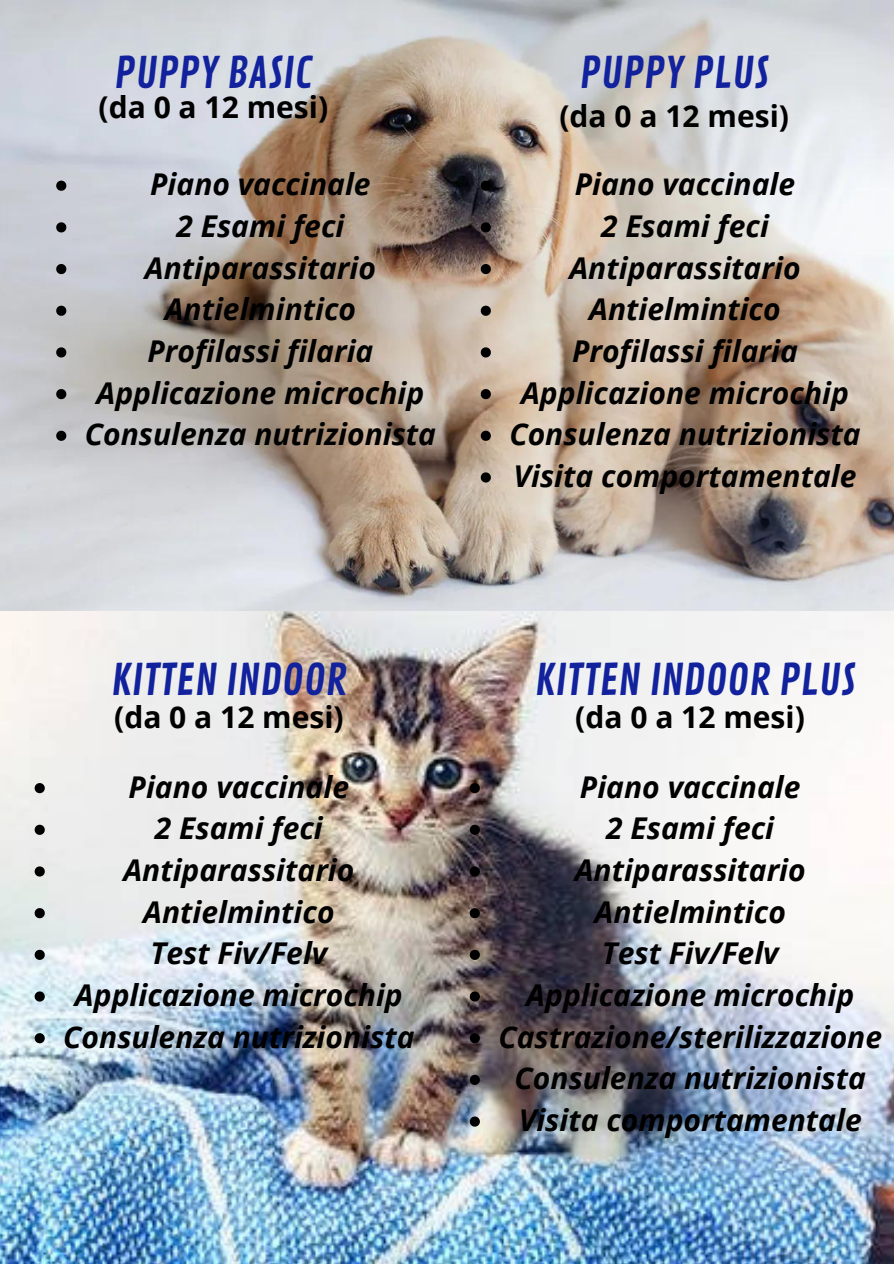
<style>
.page{position:relative;width:894px;height:1264px;background:#fff}
.page>*{position:absolute;margin:0;border:0;box-sizing:border-box;transform-origin:0 0}
.t1{font:42.45px "Contrail One";color:#12229d}
.t2{font:italic 700 30px "Open Sans";color:#000}
.t3{font:700 30px "Open Sans";color:#000}
</style>
<div class="page">
<img style="left:0;top:0;width:893px;height:1263px">
<svg style="left:56px;top:181px;width:10px;height:10px"></svg>
<svg style="left:56px;top:222px;width:10px;height:10px"></svg>
<svg style="left:56px;top:264px;width:10px;height:10px"></svg>
<svg style="left:56px;top:306px;width:10px;height:10px"></svg>
<svg style="left:56px;top:347px;width:10px;height:10px"></svg>
<svg style="left:56px;top:389px;width:10px;height:10px"></svg>
<svg style="left:56px;top:431px;width:10px;height:10px"></svg>
<svg style="left:480px;top:181px;width:10px;height:10px"></svg>
<svg style="left:480px;top:222px;width:10px;height:10px"></svg>
<svg style="left:480px;top:264px;width:10px;height:10px"></svg>
<svg style="left:480px;top:306px;width:10px;height:10px"></svg>
<svg style="left:480px;top:347px;width:10px;height:10px"></svg>
<svg style="left:480px;top:389px;width:10px;height:10px"></svg>
<svg style="left:480px;top:431px;width:10px;height:10px"></svg>
<svg style="left:480px;top:472px;width:10px;height:10px"></svg>
<svg style="left:35px;top:783px;width:10px;height:10px"></svg>
<svg style="left:35px;top:824px;width:10px;height:10px"></svg>
<svg style="left:35px;top:866px;width:10px;height:10px"></svg>
<svg style="left:35px;top:908px;width:10px;height:10px"></svg>
<svg style="left:35px;top:949px;width:10px;height:10px"></svg>
<svg style="left:35px;top:991px;width:10px;height:10px"></svg>
<svg style="left:35px;top:1033px;width:10px;height:10px"></svg>
<svg style="left:469px;top:783px;width:10px;height:10px"></svg>
<svg style="left:469px;top:824px;width:10px;height:10px"></svg>
<svg style="left:469px;top:866px;width:10px;height:10px"></svg>
<svg style="left:469px;top:908px;width:10px;height:10px"></svg>
<svg style="left:469px;top:949px;width:10px;height:10px"></svg>
<svg style="left:469px;top:991px;width:10px;height:10px"></svg>
<svg style="left:469px;top:1033px;width:10px;height:10px"></svg>
<svg style="left:469px;top:1074px;width:10px;height:10px"></svg>
<svg style="left:469px;top:1116px;width:10px;height:10px"></svg>
<p class="t1" style="left:114px;top:48px;width:200px">PUPPY BASIC</p>
<p class="t3" style="left:98px;top:86px;width:231px">(da 0 a 12 mesi)</p>
<p class="t2" style="left:150px;top:163px;width:222px">Piano vaccinale</p>
<p class="t2" style="left:176px;top:205px;width:169px">2 Esami feci</p>
<p class="t2" style="left:145px;top:246px;width:232px">Antiparassitario</p>
<p class="t2" style="left:165px;top:288px;width:193px">Antielmintico</p>
<p class="t2" style="left:147px;top:330px;width:227px">Profilassi filaria</p>
<p class="t2" style="left:96px;top:371px;width:329px">Applicazione microchip</p>
<p class="t2" style="left:85px;top:413px;width:353px">Consulenza nutrizionista</p>
<p class="t1" style="left:579px;top:48px;width:191px">PUPPY PLUS</p>
<p class="t3" style="left:559px;top:95px;width:231px">(da 0 a 12 mesi)</p>
<p class="t2" style="left:574px;top:163px;width:222px">Piano vaccinale</p>
<p class="t2" style="left:601px;top:205px;width:169px">2 Esami feci</p>
<p class="t2" style="left:569px;top:246px;width:232px">Antiparassitario</p>
<p class="t2" style="left:589px;top:288px;width:193px">Antielmintico</p>
<p class="t2" style="left:572px;top:330px;width:227px">Profilassi filaria</p>
<p class="t2" style="left:521px;top:371px;width:329px">Applicazione microchip</p>
<p class="t2" style="left:509px;top:413px;width:353px">Consulenza nutrizionista</p>
<p class="t2" style="left:513px;top:455px;width:344px">Visita comportamentale</p>
<p class="t1" style="left:111px;top:655px;width:237px">KITTEN INDOOR</p>
<p class="t3" style="left:114px;top:695px;width:231px">(da 0 a 12 mesi)</p>
<p class="t2" style="left:129px;top:765px;width:222px">Piano vaccinale</p>
<p class="t2" style="left:155px;top:807px;width:169px">2 Esami feci</p>
<p class="t2" style="left:123px;top:849px;width:232px">Antiparassitario</p>
<p class="t2" style="left:143px;top:890px;width:193px">Antielmintico</p>
<p class="t2" style="left:150px;top:932px;width:178px">Test Fiv/Felv</p>
<p class="t2" style="left:75px;top:974px;width:329px">Applicazione microchip</p>
<p class="t2" style="left:63px;top:1015px;width:353px">Consulenza nutrizionista</p>
<p class="t1" style="left:534px;top:655px;width:322px">KITTEN INDOOR PLUS</p>
<p class="t3" style="left:575px;top:695px;width:231px">(da 0 a 12 mesi)</p>
<p class="t2" style="left:579px;top:765px;width:222px">Piano vaccinale</p>
<p class="t2" style="left:606px;top:807px;width:169px">2 Esami feci</p>
<p class="t2" style="left:574px;top:849px;width:232px">Antiparassitario</p>
<p class="t2" style="left:594px;top:890px;width:193px">Antielmintico</p>
<p class="t2" style="left:601px;top:932px;width:178px">Test Fiv/Felv</p>
<p class="t2" style="left:526px;top:974px;width:329px">Applicazione microchip</p>
<p class="t2" style="left:498px;top:1015px;width:385px">Castrazione/sterilizzazione</p>
<p class="t2" style="left:514px;top:1057px;width:353px">Consulenza nutrizionista</p>
<p class="t2" style="left:518px;top:1099px;width:344px">Visita comportamentale</p>
</div>
